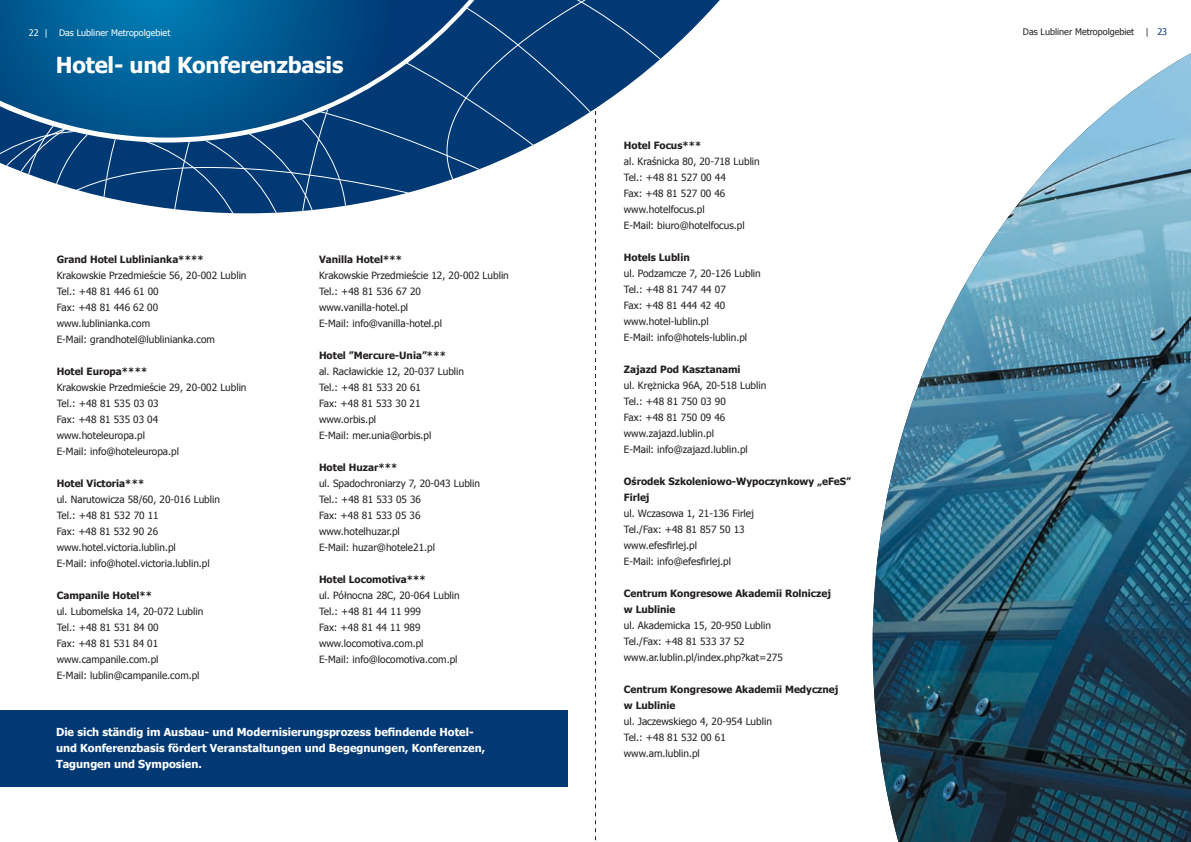
<style>
.page{position:relative;width:1191px;height:842px;background:#fff}
.page>*{position:absolute;margin:0;border:0;box-sizing:border-box;transform-origin:0 0}
.t1{font:700 22px "Tahoma";letter-spacing:-.01em;color:#fff}
.t2{font:700 11px/16px "Tahoma";color:#fff}
.t3{font:10px/16px "Tahoma";color:#231f20}
.t4{font:700 10px/16px "Tahoma";color:#231f20}
.t5{font:9px "Tahoma";color:#fff}
.t6{font:9px "Tahoma";color:#231f20}
.t7{font:9px "Tahoma";color:#003974}
.s1{color:#231f20}
</style>
<div class="page">
<svg style="left:595px;top:214px;width:1px;height:627px"></svg>
<img style="left:872px;top:53px;width:319px;height:789px">
<div style="left:0;top:710px;width:567px;height:76px;background:#003974"></div>
<svg style="left:0;top:0;width:280px;height:213px;background:#1c6698"></svg>
<svg style="left:690px;top:0;width:30px;height:32px"></svg>
<svg style="left:280px;top:0;width:410px;height:213px"></svg>
<p class="t5" style="left:29px;top:26px;width:20px">22 |</p>
<p class="t5" style="left:59px;top:26px;width:113px">Das Lubliner Metropolgebiet</p>
<p class="t6" style="left:1023px;top:25px;width:113px">Das Lubliner Metropolgebiet</p>
<p class="t7" style="left:1145px;top:25px;width:23px"><span class="s1">|</span> 23</p>
<h1 class="t1" style="left:56px;top:49px;width:289px">Hotel- und Konferenzbasis</h1>
<p class="t4" style="left:57px;top:250px;width:149px">Grand Hotel Lublinianka****</p>
<p class="t3" style="left:57px;top:267px;width:191px">Krakowskie Przedmieście 56, 20-002 Lublin<br>Tel.: +48 81 446 61 00<br>Fax: +48 81 446 62 00 www.lublinianka.com<br>E-Mail: grandhotel@lublinianka.com</p>
<p class="t4" style="left:57px;top:362px;width:92px">Hotel Europa****</p>
<p class="t3" style="left:57px;top:379px;width:191px">Krakowskie Przedmieście 29, 20-002 Lublin<br>Tel.: +48 81 535 03 03<br>Fax: +48 81 535 03 04 www.hoteleuropa.pl<br>E-Mail: info@hoteleuropa.pl</p>
<p class="t4" style="left:57px;top:474px;width:89px">Hotel Victoria***</p>
<p class="t3" style="left:57px;top:491px;width:165px">ul. Narutowicza 58/60, 20-016 Lublin<br>Tel.: +48 81 532 70 11<br>Fax: +48 81 532 90 26 www.hotel.victoria.lublin.pl<br>E-Mail: info@hotel.victoria.lublin.pl</p>
<p class="t4" style="left:57px;top:586px;width:97px">Campanile Hotel**</p>
<p class="t3" style="left:57px;top:603px;width:148px">ul. Lubomelska 14, 20-072 Lublin<br>Tel.: +48 81 531 84 00<br>Fax: +48 81 531 84 01 www.campanile.com.pl<br>E-Mail: lublin@campanile.com.pl</p>
<p class="t4" style="left:319px;top:251px;width:85px">Vanilla Hotel***</p>
<p class="t3" style="left:319px;top:267px;width:191px">Krakowskie Przedmieście 12, 20-002 Lublin<br>Tel.: +48 81 536 67 20 www.vanilla-hotel.pl<br>E-Mail: info@vanilla-hotel.pl</p>
<p class="t4" style="left:319px;top:347px;width:129px">Hotel ”Mercure-Unia”***</p>
<p class="t3" style="left:319px;top:363px;width:146px">al. Racławickie 12, 20-037 Lublin<br>Tel.: +48 81 533 20 61<br>Fax: +48 81 533 30 21 www.orbis.pl<br>E-Mail: mer.unia@orbis.pl</p>
<p class="t4" style="left:319px;top:459px;width:80px">Hotel Huzar***</p>
<p class="t3" style="left:319px;top:475px;width:162px">ul. Spadochroniarzy 7, 20-043 Lublin<br>Tel.: +48 81 533 05 36<br>Fax: +48 81 533 05 36 www.hotelhuzar.pl<br>E-Mail: huzar@hotele21.pl</p>
<p class="t4" style="left:319px;top:571px;width:108px">Hotel Locomotiva***</p>
<p class="t3" style="left:319px;top:587px;width:142px">ul. Północna 28C, 20-064 Lublin<br>Tel.: +48 81 44 11 999<br>Fax: +48 81 44 11 989 www.locomotiva.com.pl<br>E-Mail: info@locomotiva.com.pl</p>
<p class="t2" style="left:56px;top:723px;width:430px">Die sich ständig im Ausbau- und Modernisierungsprozess befindende Hotel&shy;und Konferenzbasis fördert Veranstaltungen und Begegnungen, Konferenzen,<br>Tagungen und Symposien.</p>
<p class="t4" style="left:624px;top:137px;width:79px">Hotel Focus***</p>
<p class="t3" style="left:624px;top:153px;width:137px">al. Kraśnicka 80, 20-718 Lublin<br>Tel.: +48 81 527 00 44<br>Fax: +48 81 527 00 46 www.hotelfocus.pl<br>E-Mail: biuro@hotelfocus.pl</p>
<p class="t4" style="left:624px;top:249px;width:67px">Hotels Lublin</p>
<p class="t3" style="left:624px;top:265px;width:138px">ul. Podzamcze 7, 20-126 Lublin<br>Tel.: +48 81 747 44 07<br>Fax: +48 81 444 42 40 www.hotel-lublin.pl<br>E-Mail: info@hotels-lublin.pl</p>
<p class="t4" style="left:624px;top:361px;width:118px">Zajazd Pod Kasztanami</p>
<p class="t3" style="left:624px;top:377px;width:144px">ul. Krężnicka 96A, 20-518 Lublin<br>Tel.: +48 81 750 03 90<br>Fax: +48 81 750 09 46 www.zajazd.lublin.pl<br>E-Mail: info@zajazd.lublin.pl</p>
<p class="t4" style="left:624px;top:473px;width:229px">Ośrodek Szkoleniowo-Wypoczynkowy „eFeS”<br>Firlej</p>
<p class="t3" style="left:624px;top:505px;width:132px">ul. Wczasowa 1, 21-136 Firlej<br>Tel./Fax: +48 81 857 50 13 www.efesfirlej.pl<br>E-Mail: info@efesfirlej.pl</p>
<p class="t4" style="left:624px;top:585px;width:209px">Centrum Kongresowe Akademii Rolniczej w Lublinie</p>
<p class="t3" style="left:624px;top:617px;width:160px">ul. Akademicka 15, 20-950 Lublin<br>Tel./Fax: +48 81 533 37 52 www.ar.lublin.pl/index.php?kat=275</p>
<p class="t4" style="left:624px;top:681px;width:216px">Centrum Kongresowe Akademii Medycznej w Lublinie</p>
<p class="t3" style="left:624px;top:713px;width:150px">ul. Jaczewskiego 4, 20-954 Lublin<br>Tel.: +48 81 532 00 61 www.am.lublin.pl</p>
</div>
